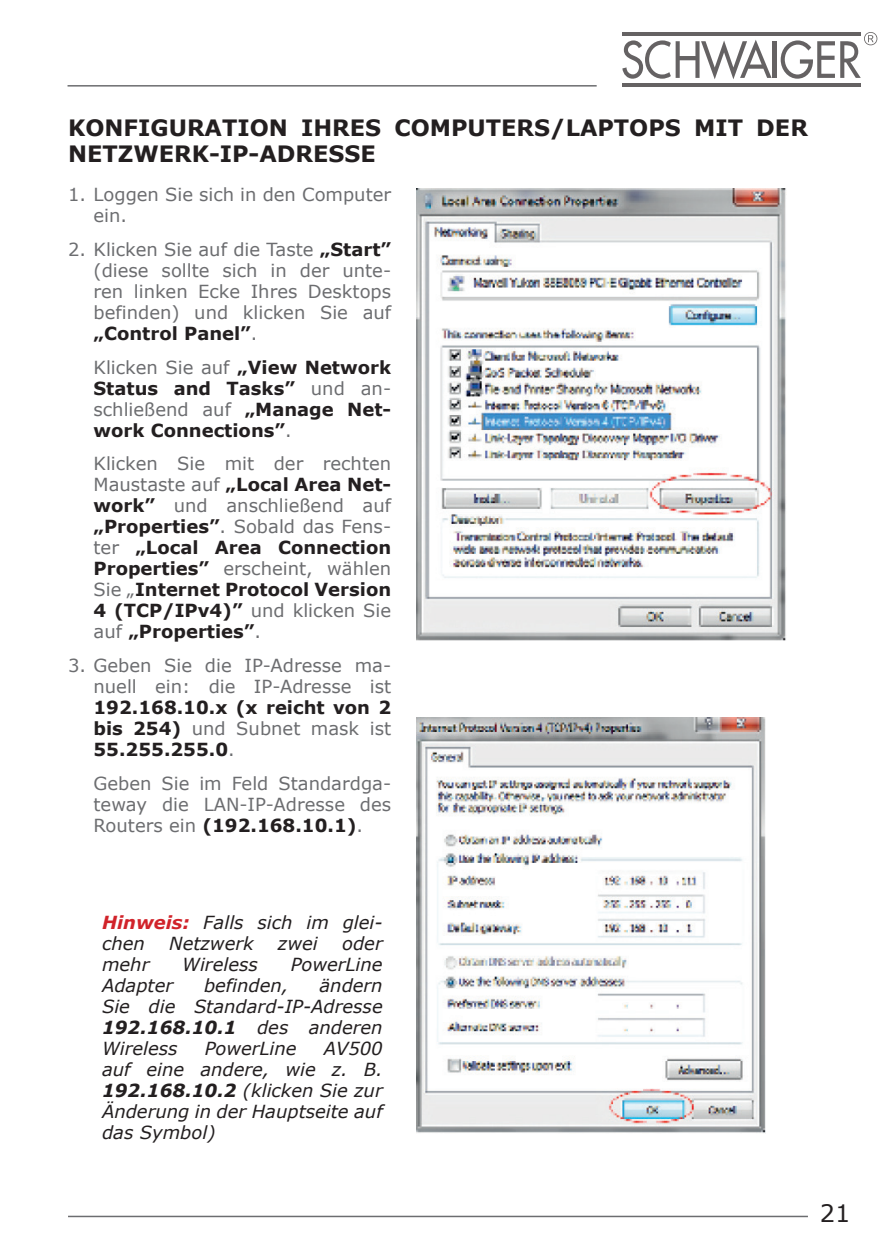
<style>
.page{position:relative;width:893px;height:1259px;background:#fff}
.page>*{position:absolute;margin:0;border:0;box-sizing:border-box;transform-origin:0 0}
.t1{font:24px "Verdana";color:#231f20}
.t2{font:700 22.5px/25.5px "Verdana";color:#231f20}
.t3{font:700 18px/21px "Verdana";color:#231f20;text-align:justify}
.t4{font:18px/21px "Verdana";color:#6c6d70;text-align:justify}
.t5{font:italic 18px/21px "Verdana";color:#231f20;text-align:justify}
.s1{font-weight:700;color:#231f20}
.s2{font-weight:400;color:#6c6d70}
.s3{font-weight:700;color:#d1232a}
.s4{font-weight:700}
</style>
<div class="page">
<hr style="left:772px;top:41px;width:4px;height:37px;background:#656263">
<hr style="left:622px;top:32px;width:239px;height:3px;background:#231f20">
<hr style="left:622px;top:84px;width:239px;height:3px;background:#231f20">
<svg style="left:622px;top:40px;width:149px;height:39px"></svg>
<svg style="left:781px;top:32px;width:96px;height:47px"></svg>
<hr style="left:68px;top:1215px;width:740px;height:2px;background:#6c6d70">
<hr style="left:68px;top:85px;width:529px;height:2px;background:#6c6d70">
<img style="left:417px;top:189px;width:369px;height:452px">
<img style="left:417px;top:717px;width:348px;height:416px">
<p class="t2" style="left:68px;top:116px;width:741px">KONFIGURATION IHRES COMPUTERS/LAPTOPS MIT DER<br>NETZWERK-IP-ADRESSE</p>
<p class="t4" style="left:94px;top:184px;width:299px;text-indent:-26px">1. Loggen Sie sich in den Computer ein.</p>
<p class="t4" style="left:94px;top:239px;width:299px;text-indent:-26px">2. Klicken Sie auf die Taste <span class="s1">„Start” </span>(diese sollte sich in der unte&shy;ren linken Ecke Ihres Desktops befinden) und klicken Sie auf <span class="s1">„Control Panel”</span>.</p>
<p class="t3" style="left:94px;top:356px;width:299px"><span class="s2">Klicken Sie auf</span> „View Network Status and Tasks” <span class="s2">und an&shy;schließend auf</span> „Manage Net&shy;work Connections”<span class="s2">.</span></p>
<p class="t3" style="left:94px;top:453px;width:299px"><span class="s2">Klicken Sie mit der rechten Maustaste auf</span> „Local Area Net&shy;work” <span class="s2">und anschließend auf </span>„Properties”<span class="s2">. Sobald das Fens&shy;ter</span> „Local Area Connection Properties” <span class="s2">erscheint, wählen Sie „</span>Internet Protocol Version 4 (TCP/IPv4)” <span class="s2">und klicken Sie auf</span> „Properties”<span class="s2">.</span></p>
<p class="t4" style="left:68px;top:655px;width:325px;text-align:right">3. Geben Sie die IP-Adresse ma&shy;nuell ein: die IP-Adresse ist</p>
<p class="t3" style="left:94px;top:697px;width:299px">192.168.10.x (x reicht von 2 bis 254) <span class="s2">und Subnet mask ist </span>55.255.255.0<span class="s2">.</span></p>
<p class="t4" style="left:94px;top:773px;width:299px">Geben Sie im Feld Standardga&shy;teway die LAN-IP-Adresse des Routers ein <span class="s1">(192.168.10.1)</span>.</p>
<p class="t5" style="left:102px;top:912px;width:282px"><span class="s3">Hinweis:</span> Falls sich im glei&shy;chen</p>
<p class="t5" style="left:169px;top:933px;width:86px">Netzwerk</p>
<p class="t5" style="left:278px;top:933px;width:41px">zwei</p>
<p class="t5" style="left:342px;top:933px;width:42px">oder</p>
<p class="t5" style="left:102px;top:954px;width:49px">mehr</p>
<p class="t5" style="left:182px;top:954px;width:77px">Wireless</p>
<p class="t5" style="left:291px;top:954px;width:93px">PowerLine</p>
<p class="t5" style="left:102px;top:975px;width:73px">Adapter</p>
<p class="t5" style="left:204px;top:975px;width:86px">befinden,</p>
<p class="t5" style="left:102px;top:975px;width:282px;text-indent:217px">ändern Sie die Standard-IP-Adresse <span class="s4">192.168.10.1</span> des anderen Wireless</p>
<p class="t5" style="left:102px;top:1038px;width:282px;text-indent:222px">AV500 auf eine andere, wie z. B.<br><span class="s4">192.168.10.2</span> (klicken Sie zur Änderung in der Hauptseite auf das Symbol)</p>
<p class="t5" style="left:205px;top:1038px;width:93px">PowerLine</p>
<h1 class="t1" style="left:820px;top:1198px;width:32px">21</h1>
</div>
